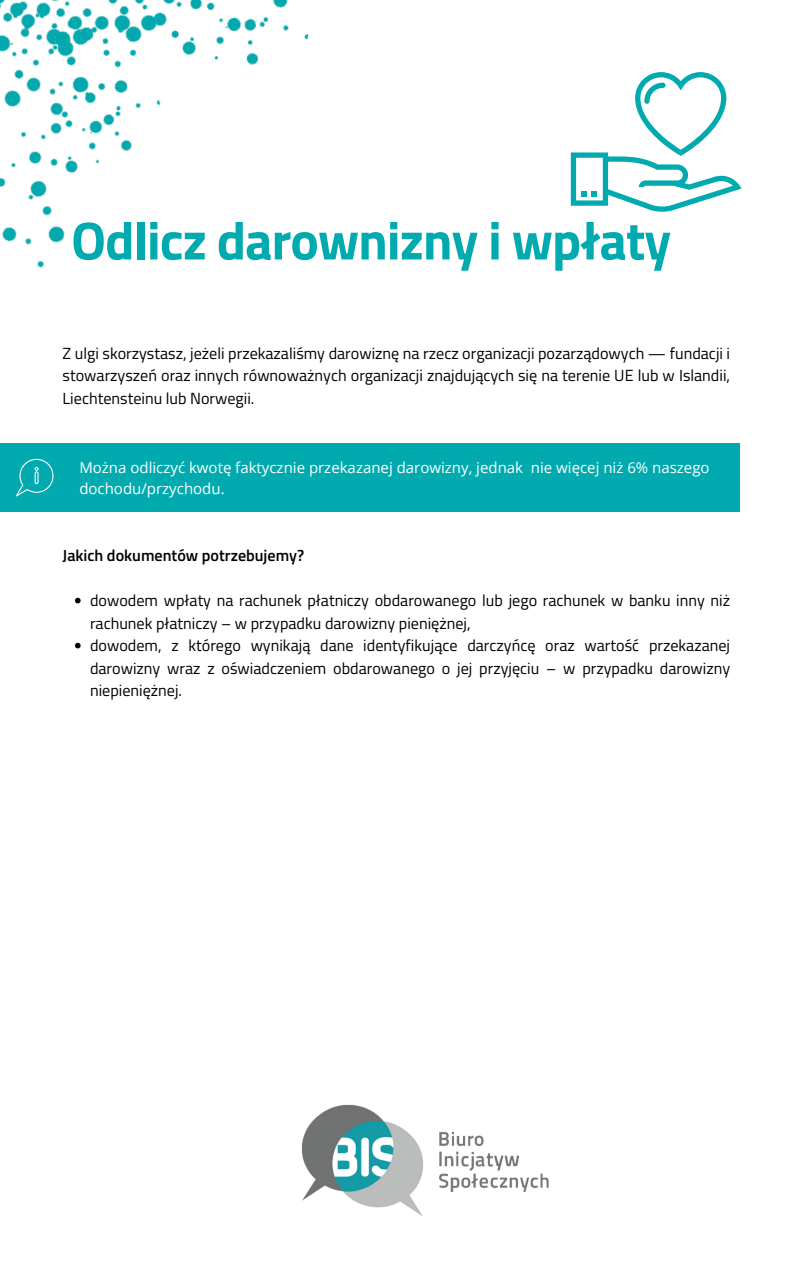
<style>
.page{position:relative;width:794px;height:1266px;background:#fff}
.page>*{position:absolute;margin:0;border:0;box-sizing:border-box;transform-origin:0 0}
.t1{font:700 53.55px "Titillium Web";letter-spacing:-.02em;color:#00aaaf}
.t2{font:16.12px/22.5px "Titillium Web";color:#000;text-align:justify}
.t3{font:600 16.12px "Titillium Web";color:#000}
.t4{font:15px/20.9px "Open Sans";color:#fff}
</style>
<div class="page">
<svg style="left:570px;top:72px;width:171px;height:140px"></svg>
<img style="left:301px;top:1104px;width:248px;height:112px">
<svg style="left:75px;top:598px;width:6px;height:5px"></svg>
<svg style="left:75px;top:643px;width:6px;height:5px"></svg>
<div style="left:0;top:443px;width:739px;height:69px;background:#00aaaf"></div>
<svg style="left:16px;top:459px;width:37px;height:37px"></svg>
<img style="left:221px;top:0;width:88px;height:65px">
<img style="left:0;top:0;width:221px;height:268px">
<h1 class="t1" style="left:71px;top:199px;width:601px">Odlicz darownizny i wpłaty</h1>
<p class="t2" style="left:63px;top:341px;width:668px">Z ulgi skorzystasz, jeżeli przekazaliśmy darowiznę na rzecz organizacji pozarządowych — fundacji i stowarzyszeń oraz innych równoważnych organizacji znajdujących się na terenie UE lub w Islandii, Liechtensteinu lub Norwegii.</p>
<p class="t4" style="left:79px;top:457px;width:631px">Można odliczyć kwotę faktycznie przekazanej darowizny, jednak nie więcej niż 6% naszego dochodu/przychodu.</p>
<p class="t3" style="left:63px;top:543px;width:243px">Jakich dokumentów potrzebujemy?</p>
<p class="t2" style="left:90px;top:589px;width:641px;text-align:left">dowodem wpłaty na rachunek płatniczy obdarowanego lub jego rachunek w banku inny niż rachunek płatniczy – w przypadku darowizny pieniężnej,<br>dowodem, z którego wynikają dane identyfikujące darczyńcę oraz wartość przekazanej darowizny wraz z oświadczeniem obdarowanego o jej przyjęciu – w przypadku darowizny niepieniężnej.</p>
</div>
